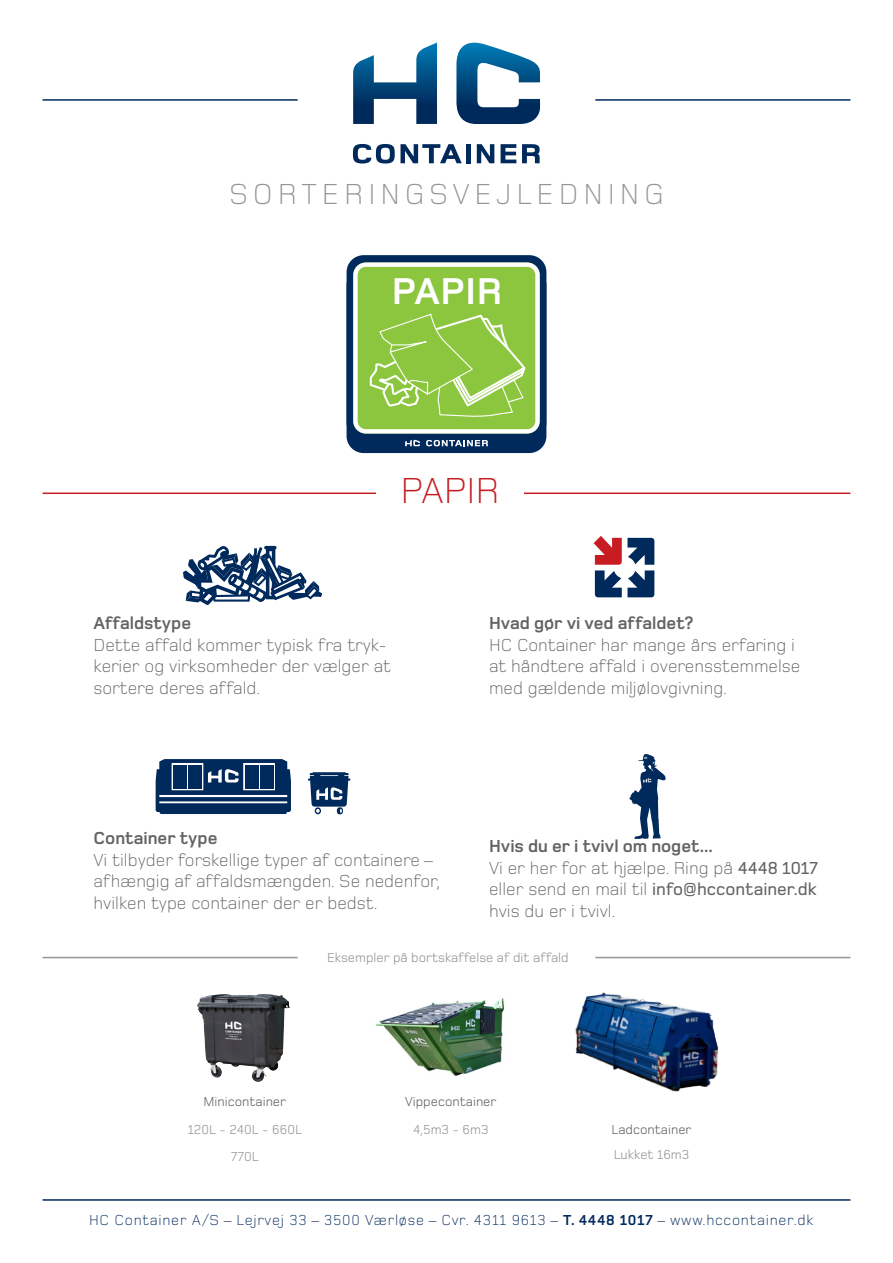
<style>
.page{position:relative;width:893px;height:1263px;background:#fff}
.page>*{position:absolute;margin:0;border:0;box-sizing:border-box;transform-origin:0 0}
.t1{font:700 38.7px "Foundry Monoline";letter-spacing:.02em;color:#fff}
.t2{font:300 37.5px "Foundry Monoline";color:#c61c22}
.t3{font:300 30px "Foundry Monoline";letter-spacing:.16em;color:#939598}
.Foundry_M_light_10pt{font:300 18px/21.6px "Foundry Monoline";color:#636366}
.Foundry_M_light_10pt-2{font:700 18px "Foundry Monoline";color:#636366}
.Foundry_M_light_10pt-3{font:300 15px "Foundry Monoline";letter-spacing:.05em;color:#00295c}
.Nej_bullets{font:13.5px "Foundry Monoline";color:#939598}
.Nej_bullets-2{font:13.5px "Foundry Monoline";color:#636366}
.s1{font-weight:500}
.s2{font-weight:700}
</style>
<div class="page">
<svg style="left:456px;top:43px;width:84px;height:81px"></svg>
<svg style="left:353px;top:144px;width:109px;height:20px"></svg>
<div style="left:466px;top:144px;width:5px;height:19px;background:#00295c"></div>
<svg style="left:477px;top:144px;width:17px;height:19px"></svg>
<svg style="left:501px;top:144px;width:15px;height:19px"></svg>
<svg style="left:522px;top:144px;width:18px;height:19px"></svg>
<svg style="left:353px;top:43px;width:84px;height:81px"></svg>
<hr style="left:43px;top:99px;width:255px;height:2px;background:#00295c">
<hr style="left:43px;top:957px;width:255px;height:1px;background:#939598">
<hr style="left:43px;top:492px;width:807px;height:2px;background:#c61c22">
<hr style="left:43px;top:1199px;width:807px;height:2px;background:#00295c">
<hr style="left:595px;top:99px;width:255px;height:2px;background:#00295c">
<hr style="left:595px;top:957px;width:255px;height:1px;background:#939598">
<div style="left:347px;top:268px;width:199px;height:185px;background:#00295c;border-radius:17px"></div>
<div style="left:347px;top:255px;width:199px;height:185px;background:#00295c;border-radius:17px"></div>
<svg style="left:426px;top:440px;width:62px;height:6px"></svg>
<svg style="left:405px;top:440px;width:15px;height:6px"></svg>
<svg style="left:353px;top:262px;width:187px;height:171px;background:#9bcd5b"></svg>
<svg style="left:183px;top:545px;width:139px;height:60px"></svg>
<svg style="left:594px;top:536px;width:60px;height:61px"></svg>
<svg style="left:308px;top:772px;width:42px;height:42px"></svg>
<svg style="left:156px;top:759px;width:135px;height:55px"></svg>
<div style="left:173px;top:765px;width:14px;height:23px;background:#00295c"></div>
<div style="left:188px;top:765px;width:14px;height:23px;background:#00295c"></div>
<div style="left:245px;top:765px;width:13px;height:23px;background:#00295c"></div>
<div style="left:260px;top:765px;width:13px;height:23px;background:#00295c"></div>
<svg style="left:629px;top:754px;width:37px;height:85px"></svg>
<img style="left:375px;top:998px;width:129px;height:78px">
<img style="left:197px;top:994px;width:70px;height:88px">
<img style="left:575px;top:956px;width:164px;height:136px">
<div style="left:376px;top:477px;width:148px;height:34px;background:#fff"></div>
<p class="t3" style="left:229px;top:178px;width:436px">SORTERINGSVEJLEDNING</p>
<p class="t1" style="left:392px;top:271px;width:112px">PAPIR</p>
<p class="t2" style="left:400px;top:471px;width:101px">PAPIR</p>
<p class="Foundry_M_light_10pt-2" style="left:94px;top:614px;width:99px">Affaldstype</p>
<p class="Foundry_M_light_10pt" style="left:94px;top:635px;width:299px">Dette affald kommer typisk fra tryk&shy;kerier og virksomheder der vælger at sortere deres affald.</p>
<p class="Foundry_M_light_10pt-2" style="left:489px;top:614px;width:206px">Hvad gør vi ved affaldet?</p>
<p class="Foundry_M_light_10pt" style="left:489px;top:635px;width:313px">HC Container har mange års erfaring i at håndtere affald i overensstemmelse med gældende miljølovgivning.</p>
<p class="Foundry_M_light_10pt-2" style="left:94px;top:828px;width:125px">Container type</p>
<p class="Foundry_M_light_10pt" style="left:94px;top:850px;width:348px">Vi tilbyder forskellige typer af containere – afhængig af affaldsmængden. Se nedenfor, hvilken type container der er bedst.</p>
<p class="Foundry_M_light_10pt-2" style="left:489px;top:836px;width:225px">Hvis du er i tvivl om noget...</p>
<p class="Foundry_M_light_10pt" style="left:489px;top:858px;width:330px;text-align:justify">Vi er her for at hjælpe. Ring på <span class="s1">4448 1017 </span>eller send en mail til <span class="s1">info@hccontainer.dk </span>hvis du er i tvivl.</p>
<p class="Nej_bullets" style="left:327px;top:950px;width:243px">Eksempler på bortskaffelse af dit affald</p>
<p class="Nej_bullets-2" style="left:203px;top:1094px;width:84px">Minicontainer</p>
<p class="Nej_bullets" style="left:188px;top:1122px;width:116px">120L - 240L - 660L</p>
<p class="Nej_bullets" style="left:231px;top:1150px;width:29px">770L</p>
<p class="Nej_bullets-2" style="left:405px;top:1094px;width:93px">Vippecontainer</p>
<p class="Nej_bullets" style="left:413px;top:1122px;width:77px">4,5m3 - 6m3</p>
<p class="Nej_bullets-2" style="left:611px;top:1122px;width:82px">Ladcontainer</p>
<p class="Nej_bullets" style="left:614px;top:1147px;width:77px">Lukket 16m3</p>
<p class="Foundry_M_light_10pt-3" style="left:89px;top:1211px;width:726px">HC Container A/S – Lejrvej 33 – 3500 Værløse – Cvr. 4311 9613 – <span class="s2">T. 4448 1017</span> – www.hccontainer.dk</p>
</div>
